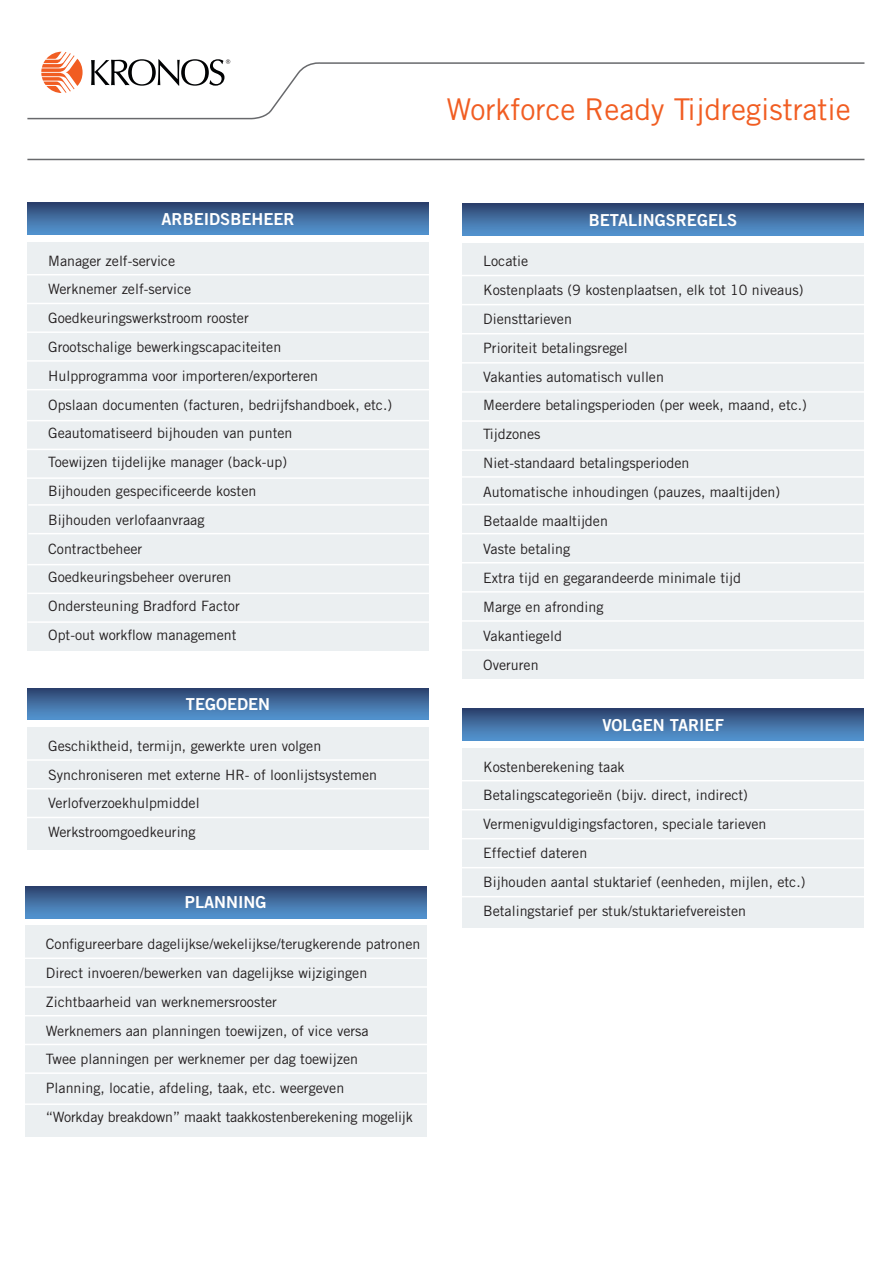
<style>
.page{position:relative;width:893px;height:1263px;background:#fff}
.page>*{position:absolute;margin:0;border:0;box-sizing:border-box;transform-origin:0 0}
.t1{font:30px "Trade Gothic LT Std";color:#f15d22}
.t2{font:16.5px "Trade Gothic LT Std Bd 2";color:#fff}
.t3{font:14.25px/28.8px "Trade Gothic LT Std";color:#231f20}
</style>
<div class="page">
<div style="left:27px;top:242px;width:402px;height:409px;background:#ebeff1"></div>
<hr style="left:27px;top:159px;width:837px;height:1px;background:#68696c">
<svg style="left:46px;top:52px;width:32px;height:7px"></svg>
<svg style="left:27px;top:59px;width:838px;height:61px"></svg>
<div style="left:27px;top:203px;width:402px;height:32px;background:linear-gradient(to bottom,#2f456f,#5497d2)"></div>
<hr style="left:23px;top:274px;width:409px;height:1px;background:#fff">
<hr style="left:23px;top:303px;width:409px;height:1px;background:#fff">
<hr style="left:23px;top:331px;width:409px;height:2px;background:#fff">
<hr style="left:23px;top:420px;width:408px;height:1px;background:#fff">
<hr style="left:27px;top:564px;width:409px;height:1px;background:#fff">
<hr style="left:23px;top:360px;width:409px;height:2px;background:#fff">
<hr style="left:28px;top:504px;width:408px;height:2px;background:#fff">
<hr style="left:23px;top:449px;width:408px;height:1px;background:#fff">
<hr style="left:27px;top:593px;width:409px;height:1px;background:#fff">
<hr style="left:23px;top:389px;width:409px;height:1px;background:#fff">
<hr style="left:28px;top:533px;width:408px;height:1px;background:#fff">
<hr style="left:23px;top:477px;width:408px;height:2px;background:#fff">
<hr style="left:27px;top:621px;width:409px;height:2px;background:#fff">
<div style="left:462px;top:243px;width:402px;height:435px;background:#ebeff1"></div>
<svg style="left:462px;top:204px;width:402px;height:31px;background:#416ea1"></svg>
<hr style="left:458px;top:275px;width:409px;height:1px;background:#fff">
<hr style="left:459px;top:476px;width:408px;height:2px;background:#fff">
<hr style="left:458px;top:304px;width:409px;height:1px;background:#fff">
<hr style="left:459px;top:504px;width:408px;height:1px;background:#fff">
<hr style="left:458px;top:333px;width:409px;height:1px;background:#fff">
<hr style="left:459px;top:533px;width:408px;height:1px;background:#fff">
<hr style="left:458px;top:362px;width:409px;height:2px;background:#fff">
<hr style="left:459px;top:562px;width:408px;height:1px;background:#fff">
<hr style="left:458px;top:420px;width:408px;height:2px;background:#fff">
<hr style="left:459px;top:620px;width:408px;height:2px;background:#fff">
<hr style="left:458px;top:391px;width:409px;height:2px;background:#fff">
<hr style="left:459px;top:591px;width:408px;height:2px;background:#fff">
<hr style="left:458px;top:449px;width:408px;height:2px;background:#fff">
<hr style="left:459px;top:649px;width:408px;height:2px;background:#fff">
<div style="left:27px;top:727px;width:402px;height:122px;background:#ebeff1"></div>
<div style="left:27px;top:688px;width:402px;height:32px;background:linear-gradient(to bottom,#2e436e,#5596d1)"></div>
<hr style="left:23px;top:759px;width:409px;height:2px;background:#fff">
<hr style="left:23px;top:788px;width:409px;height:1px;background:#fff">
<hr style="left:23px;top:817px;width:409px;height:1px;background:#fff">
<div style="left:462px;top:748px;width:402px;height:180px;background:#ebeff1"></div>
<div style="left:462px;top:709px;width:402px;height:32px;background:linear-gradient(to bottom,#2f4570,#5497d2)"></div>
<hr style="left:458px;top:780px;width:409px;height:1px;background:#fff">
<hr style="left:458px;top:809px;width:409px;height:1px;background:#fff">
<hr style="left:458px;top:838px;width:409px;height:1px;background:#fff">
<hr style="left:458px;top:867px;width:409px;height:1px;background:#fff">
<hr style="left:458px;top:896px;width:409px;height:1px;background:#fff">
<div style="left:25px;top:925px;width:401px;height:212px;background:#ebeff1"></div>
<div style="left:25px;top:886px;width:401px;height:32px;background:linear-gradient(to bottom,#2e436d,#5496d1)"></div>
<hr style="left:21px;top:957px;width:408px;height:2px;background:#fff">
<hr style="left:21px;top:986px;width:408px;height:2px;background:#fff">
<hr style="left:21px;top:1015px;width:408px;height:1px;background:#fff">
<hr style="left:20px;top:1103px;width:408px;height:2px;background:#fff">
<hr style="left:21px;top:1044px;width:408px;height:1px;background:#fff">
<hr style="left:21px;top:1072px;width:408px;height:2px;background:#fff">
<h1 class="t1" style="left:447px;top:91px;width:406px">Workforce Ready Tijdregistratie</h1>
<p class="t2" style="left:162px;top:209px;width:134px">ARBEIDSBEHEER</p>
<p class="t3" style="left:48px;top:246px;width:345px">Manager zelf-service<br>Werknemer zelf-service<br>Goedkeuringswerkstroom rooster<br>Grootschalige bewerkingscapaciteiten<br>Hulpprogramma voor importeren/exporteren<br>Opslaan documenten (facturen, bedrijfshandboek, etc.)<br>Geautomatiseerd bijhouden van punten<br>Toewijzen tijdelijke manager (back-up)<br>Bijhouden gespecificeerde kosten<br>Bijhouden verlofaanvraag<br>Contractbeheer<br>Goedkeuringsbeheer overuren<br>Ondersteuning Bradford Factor<br>Opt-out workflow management</p>
<p class="t2" style="left:186px;top:694px;width:86px">TEGOEDEN</p>
<p class="t3" style="left:48px;top:731px;width:330px">Geschiktheid, termijn, gewerkte uren volgen Synchroniseren met externe HR- of loonlijstsystemen Verlofverzoekhulpmiddel<br>Werkstroomgoedkeuring</p>
<p class="t2" style="left:185px;top:892px;width:83px">PLANNING</p>
<p class="t3" style="left:46px;top:929px;width:376px">Configureerbare dagelijkse/wekelijkse/terugkerende patronen Direct invoeren/bewerken van dagelijkse wijzigingen Zichtbaarheid van werknemersrooster<br>Werknemers aan planningen toewijzen, of vice versa<br>Twee planningen per werknemer per dag toewijzen Planning, locatie, afdeling, taak, etc. weergeven<br>“Workday breakdown” maakt taakkostenberekening mogelijk</p>
<p class="t2" style="left:589px;top:209px;width:150px">BETALINGSREGELS</p>
<p class="t3" style="left:483px;top:247px;width:325px">Locatie<br>Kostenplaats (9 kostenplaatsen, elk tot 10 niveaus)<br>Diensttarieven<br>Prioriteit betalingsregel<br>Vakanties automatisch vullen<br>Meerdere betalingsperioden (per week, maand, etc.)<br>Tijdzones<br>Niet-standaard betalingsperioden<br>Automatische inhoudingen (pauzes, maaltijden)<br>Betaalde maaltijden<br>Vaste betaling<br>Extra tijd en gegarandeerde minimale tijd<br>Marge en afronding<br>Vakantiegeld<br>Overuren</p>
<p class="t2" style="left:602px;top:715px;width:123px">VOLGEN TARIEF</p>
<p class="t3" style="left:483px;top:752px;width:324px">Kostenberekening taak<br>Betalingscategorieën (bijv. direct, indirect)<br>Vermenigvuldigingsfactoren, speciale tarieven Effectief dateren<br>Bijhouden aantal stuktarief (eenheden, mijlen, etc.)<br>Betalingstarief per stuk/stuktariefvereisten</p>
</div>
